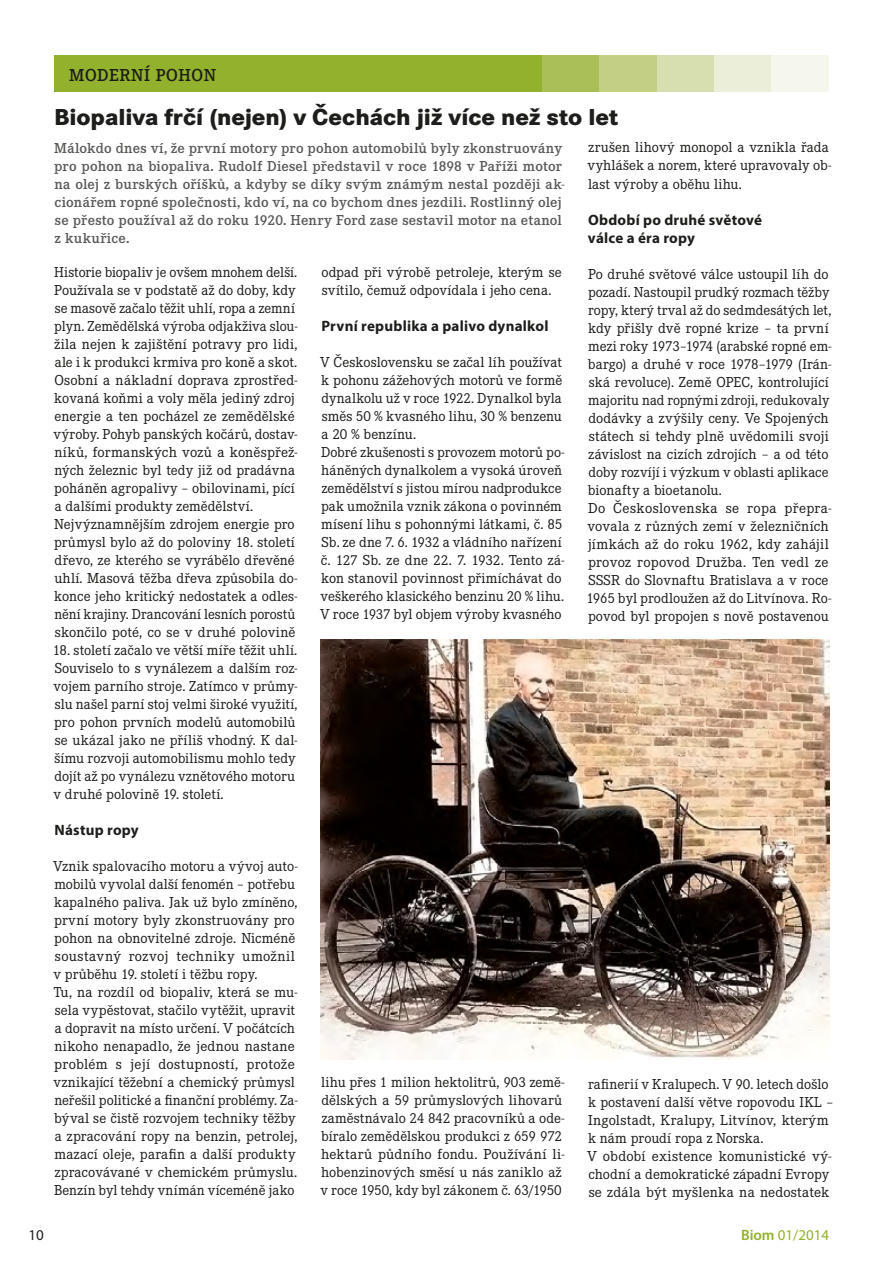
<style>
.page{position:relative;width:893px;height:1263px;background:#fff}
.page>*{position:absolute;margin:0;border:0;box-sizing:border-box;transform-origin:0 0}
.t1{font:800 24px "Corporate STOT";color:#1d1d1b}
.t2{font:600 18px "Corporate ETOT";letter-spacing:.035em;color:#1d1d1b}
.t3{font:15px/18px "Corporate ETOT";letter-spacing:.005em;color:#1d1d1b}
.t4{font:600 15px/18px "Corporate ETOT";letter-spacing:.02em;color:#5a5a59}
.t5{font:700 15px/18px "Myriad Pro";letter-spacing:.015em;color:#1d1d1b}
.t6{font:15px "Myriad Pro";color:#92b12c}
.t7{font:15px "Myriad Pro";color:#1d1d1b}
.s1{font-weight:600}
</style>
<div class="page">
<div style="left:54px;top:55px;width:492px;height:37px;background:#92b12c"></div>
<div style="left:542px;top:55px;width:58px;height:37px;background:#abbf58"></div>
<div style="left:599px;top:55px;width:58px;height:37px;background:#c2cf85"></div>
<div style="left:657px;top:55px;width:58px;height:37px;background:#d7dfb0"></div>
<div style="left:714px;top:55px;width:58px;height:37px;background:#ebefd9"></div>
<div style="left:771px;top:55px;width:58px;height:37px;background:#f5f7ed"></div>
<img style="left:321px;top:639px;width:508px;height:421px">
<p class="t2" style="left:69px;top:65px;width:149px">MODERNÍ POHON</p>
<h1 class="t1" style="left:54px;top:103px;width:566px">Biopaliva frčí (nejen) v Čechách již více než sto let</h1>
<p class="t4" style="left:54px;top:139px;width:512px">Málokdo dnes ví, že první motory pro pohon automobilů byly zkonstruovány pro pohon na biopaliva. Rudolf Diesel představil v roce 1898 v Paříži motor na olej z burských oříšků, a kdyby se díky svým známým nestal později ak&shy;cionářem ropné společnosti, kdo ví, na co bychom dnes jezdili. Rostlinný olej se přesto používal až do roku 1920. Henry Ford zase sestavil motor na etanol z kukuřice.</p>
<p class="t3" style="left:54px;top:263px;width:245px">Historie biopaliv je ovšem mnohem delší.<br>Používala se v podstatě až do doby, kdy se masově začalo těžit uhlí, ropa a zemní plyn. Zemědělská výroba odjakživa slou&shy;žila nejen k zajištění potravy pro lidi, ale i k produkci krmiva pro koně a skot.<br>Osobní a nákladní doprava zprostřed&shy;kovaná koňmi a voly měla jediný zdroj energie a ten pocházel ze zemědělské výroby. Pohyb panských kočárů, dostav&shy;níků, formanských vozů a koněspřež&shy;ných železnic byl tedy již od pradávna poháněn agropalivy – obilovinami, pící a dalšími produkty zemědělství.<br>Nejvýznamnějším zdrojem energie pro průmysl bylo až do poloviny 18. století dřevo, ze kterého se vyrábělo dřevěné uhlí. Masová těžba dřeva způsobila do&shy;konce jeho kritický nedostatek a odles&shy;nění krajiny. Drancování lesních porostů skončilo poté, co se v druhé polovině</p>
<p class="t3" style="left:53px;top:641px;width:246px">18. století začalo ve větší míře těžit uhlí.<br>Souviselo to s vynálezem a dalším roz&shy;vojem parního stroje. Zatímco v průmy&shy;slu našel parní stoj velmi široké využití, pro pohon prvních modelů automobilů se ukázal jako ne příliš vhodný. K dal&shy;šímu rozvoji automobilismu mohlo tedy dojít až po vynálezu vznětového motoru v druhé polovině 19. století.</p>
<p class="t5" style="left:55px;top:820px;width:86px">Nástup ropy</p>
<p class="t3" style="left:53px;top:857px;width:246px">Vznik spalovacího motoru a vývoj auto&shy;mobilů vyvolal další fenomén – potřebu kapalného paliva. Jak už bylo zmíněno, první motory byly zkonstruovány pro pohon na obnovitelné zdroje. Nicméně soustavný rozvoj techniky umožnil v průběhu 19. století i těžbu ropy.<br>Tu, na rozdíl od biopaliv, která se mu&shy;sela vypěstovat, stačilo vytěžit, upravit a dopravit na místo určení. V počátcích nikoho nenapadlo, že jednou nastane problém s její dostupností, protože vznikající těžební a chemický průmysl neřešil politické a finanční problémy. Za&shy;býval se čistě rozvojem techniky těžby a zpracování ropy na benzin, petrolej, mazací oleje, parafin a další produkty zpracovávané v chemickém průmyslu.<br>Benzín byl tehdy vnímán víceméně jako</p>
<p class="t3" style="left:321px;top:263px;width:242px">odpad při výrobě petroleje, kterým se svítilo, čemuž odpovídala i jeho cena.</p>
<p class="t5" style="left:321px;top:316px;width:229px">První republika a palivo dynalkol</p>
<p class="t3" style="left:320px;top:353px;width:246px">V Československu se začal líh používat k pohonu zážehových motorů ve formě dynalkolu už v roce 1922. Dynalkol byla směs 50 % kvasného lihu, 30 % benzenu a 20 % benzínu.<br>Dobré zkušenosti s provozem motorů po&shy;háněných dynalkolem a vysoká úroveň zemědělství s jistou mírou nadprodukce pak umožnila vznik zákona o povinném mísení lihu s pohonnými látkami, č. 85<br>Sb. ze dne 7. 6. 1932 a vládního nařízení č. 127 Sb. ze dne 22. 7. 1932. Tento zá&shy;kon stanovil povinnost přimíchávat do veškerého klasického benzinu 20 % lihu.<br>V roce 1937 byl objem výroby kvasného</p>
<p class="t3" style="left:321px;top:1073px;width:245px">lihu přes 1 milion hektolitrů, 903 země&shy;dělských a 59 průmyslových lihovarů zaměstnávalo 24 842 pracovníků a ode&shy;bíralo zemědělskou produkci z 659 972 hektarů půdního fondu. Používání li&shy;hobenzinových směsí u nás zaniklo až v roce 1950, kdy byl zákonem č. 63/1950</p>
<p class="t3" style="left:587px;top:139px;width:245px">zrušen lihový monopol a vznikla řada vyhlášek a norem, které upravovaly ob&shy;last výroby a oběhu lihu.</p>
<p class="t5" style="left:588px;top:210px;width:176px">Období po druhé světové válce a éra ropy</p>
<p class="t3" style="left:587px;top:265px;width:246px">Po druhé světové válce ustoupil líh do pozadí. Nastoupil prudký rozmach těžby ropy, který trval až do sedmdesátých let, kdy přišly dvě ropné krize – ta první mezi roky 1973–1974 (arabské ropné em&shy;bargo) a druhé v roce 1978–1979 (Irán&shy;ská revoluce). Země OPEC, kontrolující majoritu nad ropnými zdroji, redukovaly dodávky a zvýšily ceny. Ve Spojených státech si tehdy plně uvědomili svoji závislost na cizích zdrojích – a od této doby rozvíjí i výzkum v oblasti aplikace bionafty a bioetanolu.<br>Do Československa se ropa přepra&shy;vovala z různých zemí v železničních jímkách až do roku 1962, kdy zahájil provoz ropovod Družba. Ten vedl ze SSSR do Slovnaftu Bratislava a v roce 1965 byl prodloužen až do Litvínova. Ro&shy;povod byl propojen s nově postavenou</p>
<p class="t3" style="left:587px;top:1075px;width:248px">rafinerií v Kralupech. V 90. letech došlo k postavení další větve ropovodu IKL – Ingolstadt, Kralupy, Litvínov, kterým k nám proudí ropa z Norska.<br>V období existence komunistické vý&shy;chodní a demokratické západní Evropy se zdála být myšlenka na nedostatek</p>
<p class="t7" style="left:28px;top:1225px;width:17px">10</p>
<p class="t6" style="left:741px;top:1225px;width:90px"><span class="s1">Biom</span> 01/2014</p>
</div>
